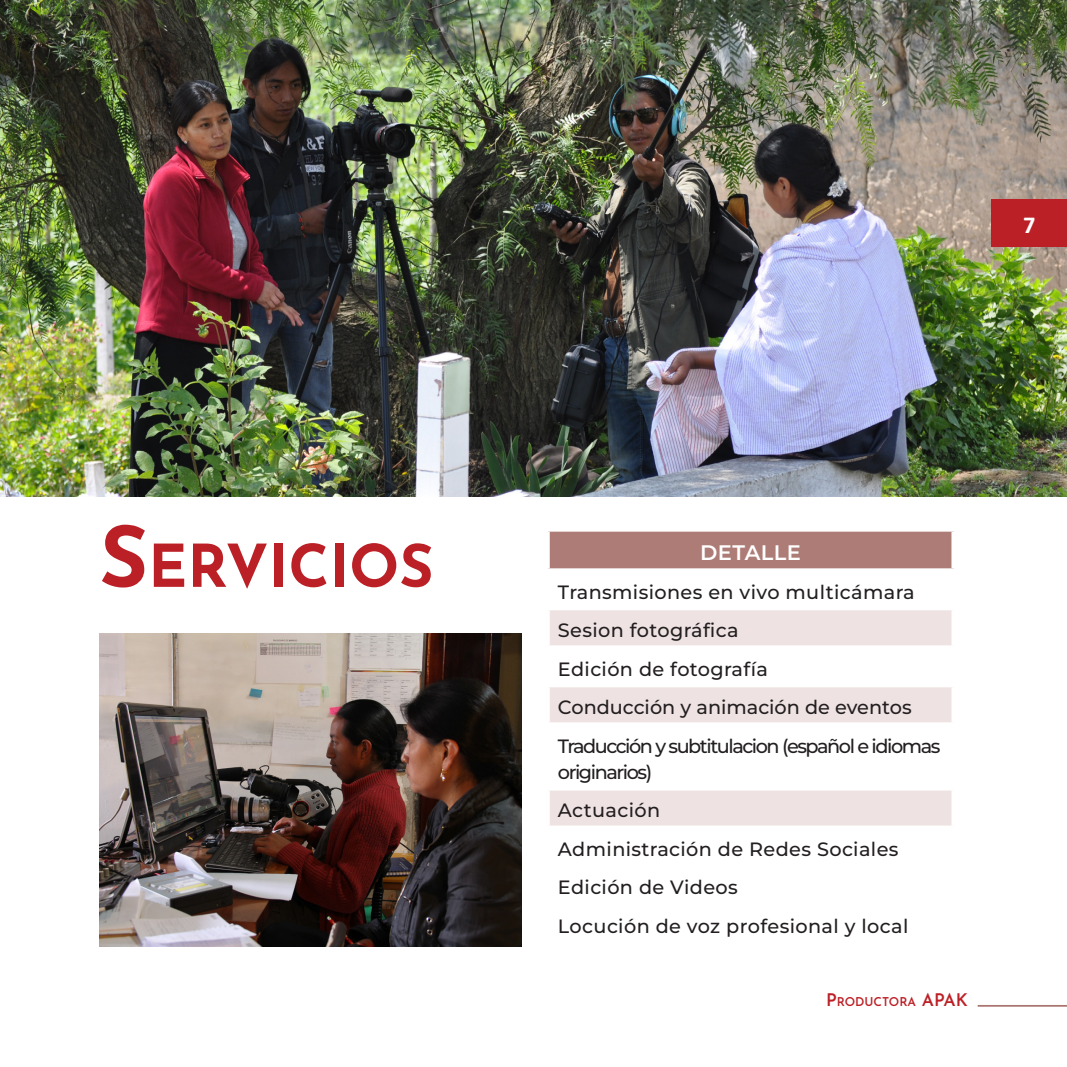
<style>
.page{position:relative;width:1067px;height:1067px;background:#fff}
.page>*{position:absolute;margin:0;border:0;box-sizing:border-box;transform-origin:0 0}
.blurb_green{font:700 58.8px "Josefin Sans";color:#bb2026}
.t1{font:700 24.5px "Calibri";color:#fff}
.Text_right{font:600 21px "Montserrat";letter-spacing:.02em;color:#fff}
.Text_right-2{font:500 19.25px "Montserrat";letter-spacing:.02em;color:#231f20}
.Text_right-3{font:500 19.25px/26.2px "Montserrat";letter-spacing:-.075em;color:#231f20}
.Text_right-4{font:500 19.25px "Montserrat";color:#231f20}
.t2{font:600 12.25px "Josefin Sans";color:#bc2026}
.s1{font-size:84px}
.s2{font-size:17.5px}
</style>
<div class="page">
<div style="left:548px;top:530px;width:405px;height:40px;background:#ae7c77"></div>
<svg style="left:550px;top:610px;width:401px;height:215px;fill:#eee3e2"></svg>
<hr style="left:546px;top:528px;width:409px;height:3px;background:#fff">
<svg style="left:548px;top:531px;width:2px;height:37px"></svg>
<svg style="left:951px;top:531px;width:3px;height:37px"></svg>
<svg style="left:548px;top:568px;width:406px;height:2px"></svg>
<svg style="left:951px;top:610px;width:1px;height:35px"></svg>
<hr style="left:546px;top:645px;width:409px;height:4px;background:#fff">
<hr style="left:546px;top:684px;width:409px;height:3px;background:#fff">
<svg style="left:951px;top:687px;width:1px;height:35px"></svg>
<hr style="left:546px;top:722px;width:409px;height:4px;background:#fff">
<hr style="left:546px;top:787px;width:409px;height:3px;background:#fff">
<svg style="left:951px;top:790px;width:1px;height:35px"></svg>
<svg style="left:550px;top:825px;width:402px;height:1px"></svg>
<img style="left:0;top:0;width:1067px;height:496px">
<img style="left:99px;top:633px;width:422px;height:313px">
<div style="left:991px;top:199px;width:76px;height:48px;background:#bb2026"></div>
<hr style="left:977px;top:1005px;width:90px;height:1px;background:#aa7570">
<p class="blurb_green" style="left:99px;top:522px;width:336px"><span class="s1">S</span>ERVICIOS</p>
<p class="t1" style="left:1023px;top:207px;width:14px">7</p>
<p class="Text_right" style="left:700px;top:538px;width:102px">DETALLE</p>
<p class="Text_right-2" style="left:558px;top:579px;width:358px">Transmisiones en vivo multicámara</p>
<p class="Text_right-2" style="left:558px;top:617px;width:182px">Sesion fotográfica</p>
<p class="Text_right-2" style="left:558px;top:656px;width:211px">Edición de fotografía</p>
<p class="Text_right-4" style="left:558px;top:694px;width:355px">Conducción y animación de eventos</p>
<p class="Text_right-3" style="left:558px;top:732px;width:384px">Traducción y subtitulacion (español e idiomas originarios)</p>
<p class="Text_right-2" style="left:558px;top:797px;width:104px">Actuación</p>
<p class="Text_right-2" style="left:558px;top:836px;width:342px">Administración de Redes Sociales</p>
<p class="Text_right-2" style="left:558px;top:874px;width:181px">Edición de Videos</p>
<p class="Text_right-2" style="left:558px;top:913px;width:352px">Locución de voz profesional y local</p>
<p class="t2" style="left:826px;top:992px;width:143px"><span class="s2">P</span>RODUCTORA <span class="s2">APAK</span></p>
</div>
